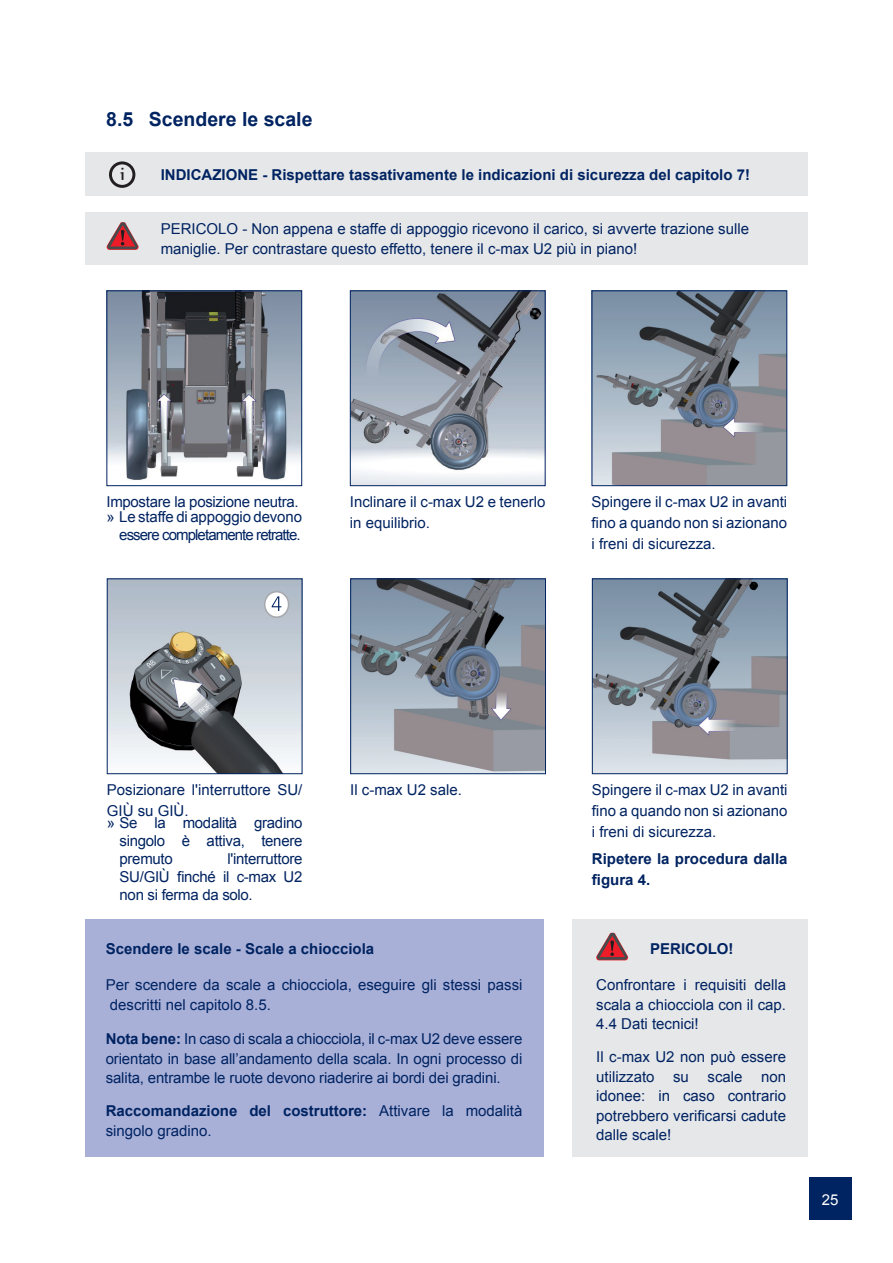
<style>
.page{position:relative;width:893px;height:1263px;background:#fff}
.page>*{position:absolute;margin:0;border:0;box-sizing:border-box;transform-origin:0 0}
.t1{font:21.3px "Nyala";color:#231f20}
.t2{font:700 19.5px "Arial";color:#002361}
.t3{font:15px/19.5px "Arial";color:#002361;text-align:justify}
.t4{font:700 15px/21px "Arial";color:#002361}
.t5{font:15px/15px "Arial";letter-spacing:-.02em;color:#002361}
.t6{font:15px "Arial";letter-spacing:-.06em;color:#002361}
.t7{font:15px "Arial";color:#fff}
.s1{font-weight:700}
</style>
<div class="page">
<div style="left:85px;top:152px;width:723px;height:44px;background:#e6e7e9"></div>
<div style="left:85px;top:212px;width:723px;height:53px;background:#e6e7e9"></div>
<div style="left:809px;top:1177px;width:42px;height:42px;background:#002361"></div>
<div style="left:109px;top:161px;width:26px;height:27px;border:3px solid #231f20;border-radius:50%"></div>
<svg style="left:107px;top:222px;width:32px;height:28px"></svg>
<img style="left:108px;top:292px;width:192px;height:188px">
<div style="left:106px;top:290px;width:196px;height:196px;border:1px solid #002361"></div>
<img style="left:352px;top:292px;width:191px;height:192px">
<div style="left:350px;top:290px;width:195px;height:196px;border:1px solid #002361"></div>
<img style="left:594px;top:292px;width:191px;height:192px">
<div style="left:592px;top:290px;width:195px;height:196px;border:1px solid #002361"></div>
<img style="left:109px;top:580px;width:191px;height:192px">
<div style="left:107px;top:578px;width:195px;height:196px;border:1px solid #002361"></div>
<img style="left:352px;top:580px;width:192px;height:192px">
<div style="left:350px;top:578px;width:196px;height:196px;border:1px solid #002361"></div>
<img style="left:594px;top:580px;width:192px;height:192px">
<div style="left:592px;top:578px;width:196px;height:196px;border:1px solid #002361"></div>
<div style="left:86px;top:919px;width:458px;height:238px;background:#a8b0d8"></div>
<div style="left:572px;top:919px;width:235px;height:238px;background:#e6e7e9"></div>
<svg style="left:596px;top:933px;width:32px;height:27px"></svg>
<div style="left:265px;top:592px;width:24px;height:25px;background:#fff;border-radius:50%"></div>
<div style="left:264px;top:591px;width:25px;height:27px;border:2px solid #a8a9ad;border-radius:50%"></div>
<svg style="left:272px;top:596px;width:9px;height:15px"></svg>
<h2 class="t2" style="left:106px;top:106px;width:208px">8.5 Scendere le scale</h2>
<h1 class="t1" style="left:120px;top:161px;width:6px">i</h1>
<p class="t4" style="left:161px;top:165px;width:591px">INDICAZIONE - Rispettare tassativamente le indicazioni di sicurezza del capitolo 7!</p>
<p class="t3" style="left:161px;top:219px;width:590px">PERICOLO - Non appena e staffe di appoggio ricevono il carico, si avverte trazione sulle maniglie. Per contrastare questo effetto, tenere il c-max U2 più in piano!</p>
<p class="t5" style="left:106px;top:494px;width:197px">Impostare la posizione neutra. » Le staffe di appoggio devono</p>
<p class="t6" style="left:119px;top:525px;width:183px">essere completamente retratte.</p>
<p class="t3" style="left:350px;top:491px;width:197px;line-height:21px">Inclinare il c-max U2 e tenerlo in equilibrio.</p>
<p class="t3" style="left:592px;top:491px;width:197px;line-height:21px">Spingere il c-max U2 in avanti fino a quando non si azionano i freni di sicurezza.</p>
<p class="t3" style="left:107px;top:779px;width:197px;line-height:21px">Posizionare l'interruttore SU/<br>GIÙ su GIÙ.</p>
<p class="t3" style="left:120px;top:814px;width:184px;line-height:18px;text-indent:-13px">» Se la modalità gradino singolo è attiva, tenere premuto</p>
<p class="t3" style="left:120px;top:850px;width:184px;line-height:18px;text-indent:108px">l'interruttore SU/GIÙ finché il c-max U2 non si ferma da solo.</p>
<p class="t3" style="left:350px;top:780px;width:113px">Il c-max U2 sale.</p>
<p class="t3" style="left:592px;top:779px;width:197px;line-height:21px">Spingere il c-max U2 in avanti fino a quando non si azionano i freni di sicurezza.</p>
<p class="t4" style="left:592px;top:849px;width:197px">Ripetere la procedura dalla figura 4.</p>
<p class="t4" style="left:106px;top:939px;width:270px">Scendere le scale - Scale a chiocciola</p>
<p class="t3" style="left:106px;top:975px;width:418px">Per scendere da scale a chiocciola, eseguire gli stessi passi descritti nel capitolo 8.5.</p>
<p class="t3" style="left:106px;top:1029px;width:418px"><span class="s1">Nota bene:</span> In caso di scala a chiocciola, il c-max U2 deve essere orientato in base all’andamento della scala. In ogni processo di salita, entrambe le ruote devono riaderire ai bordi dei gradini.</p>
<p class="t3" style="left:106px;top:1101px;width:418px"><span class="s1">Raccomandazione del costruttore:</span> Attivare la modalità singolo gradino.</p>
<p class="t4" style="left:650px;top:939px;width:85px">PERICOLO!</p>
<p class="t3" style="left:596px;top:975px;width:191px">Confrontare i requisiti della scala a chiocciola con il cap.<br>4.4 Dati tecnici!</p>
<p class="t3" style="left:596px;top:1047px;width:191px">Il c-max U2 non può essere utilizzato su scale non idonee: in caso contrario potrebbero verificarsi cadute dalle scale!</p>
<p class="t7" style="left:822px;top:1190px;width:18px">25</p>
</div>
